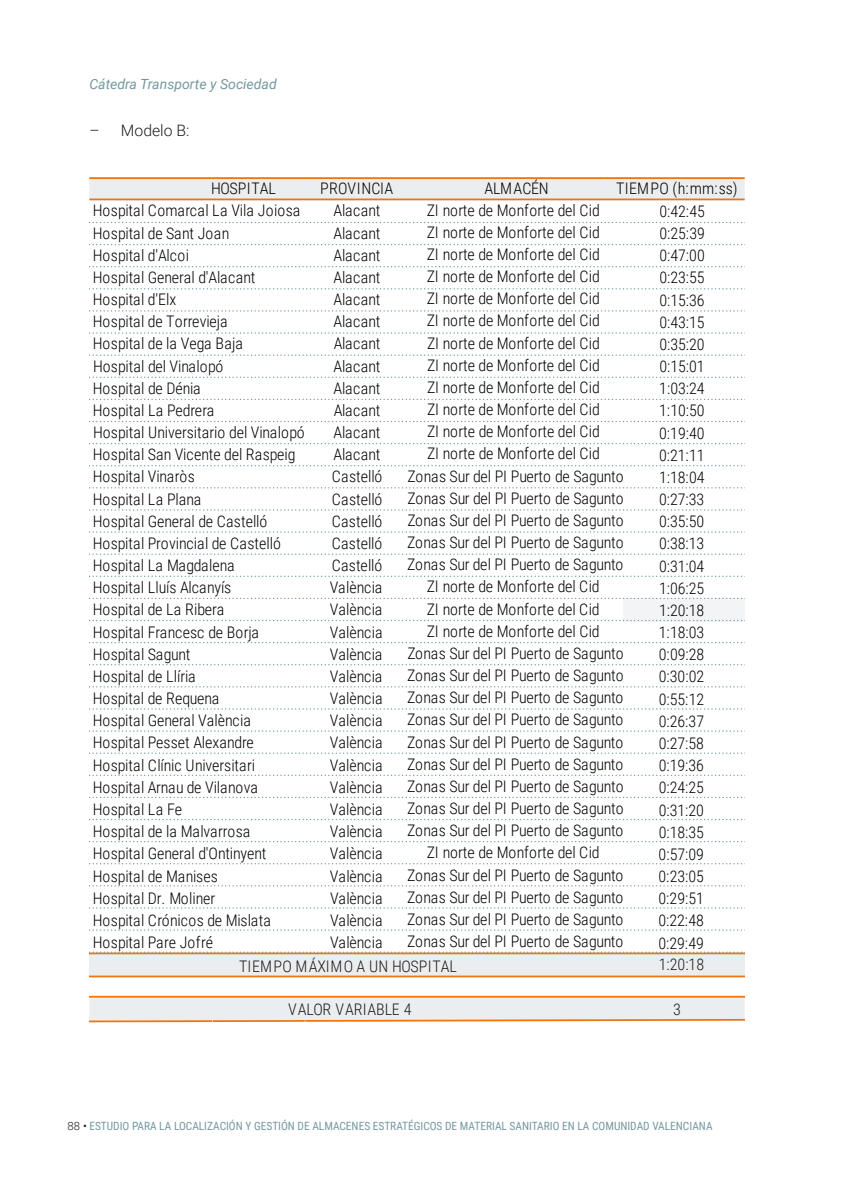
<style>
.page{position:relative;width:844px;height:1191px;background:#fff}
.page>*{position:absolute;margin:0;border:0;box-sizing:border-box;transform-origin:0 0}
.t1{font:300 15.92px/22.2px "Roboto Condensed";letter-spacing:-.015em;color:#010101;text-align:justify}
.t2{font:300 15.92px "Roboto Condensed";color:#000}
.t3{font:300 15.92px "Roboto Condensed";letter-spacing:.005em;color:#1d1d1b}
.t4{font:300 15.92px "Roboto Condensed";letter-spacing:.02em;color:#000}
.t5{font:300 15.75px "Roboto";color:#1d1d1b}
.t6{font:italic 14px "Roboto";color:#7498a0}
.t7{font:11.38px "Roboto Condensed";color:#7498a0}
.s1{font-family:"Roboto";font-weight:300;color:#1d1d1b}
.s2{font-family:"Roboto";color:#1d1d1b}
</style>
<div class="page">
<div style="left:622px;top:599px;width:122px;height:23px;background:#f2f4f6"></div>
<svg style="left:89px;top:177px;width:655px;height:23px;background:#ebdcd0"></svg>
<svg style="left:89px;top:222px;width:653px;height:1px"></svg>
<svg style="left:89px;top:244px;width:653px;height:1px"></svg>
<svg style="left:89px;top:266px;width:653px;height:1px"></svg>
<svg style="left:89px;top:288px;width:653px;height:1px"></svg>
<svg style="left:89px;top:310px;width:653px;height:1px"></svg>
<svg style="left:89px;top:332px;width:653px;height:2px"></svg>
<svg style="left:89px;top:354px;width:653px;height:2px"></svg>
<svg style="left:89px;top:376px;width:653px;height:2px"></svg>
<svg style="left:89px;top:399px;width:653px;height:1px"></svg>
<svg style="left:89px;top:421px;width:653px;height:1px"></svg>
<svg style="left:89px;top:443px;width:653px;height:1px"></svg>
<svg style="left:89px;top:465px;width:653px;height:1px"></svg>
<svg style="left:89px;top:487px;width:653px;height:1px"></svg>
<svg style="left:89px;top:509px;width:653px;height:1px"></svg>
<svg style="left:89px;top:531px;width:653px;height:2px"></svg>
<svg style="left:89px;top:553px;width:653px;height:2px"></svg>
<svg style="left:89px;top:575px;width:653px;height:2px"></svg>
<svg style="left:89px;top:598px;width:655px;height:1px"></svg>
<svg style="left:89px;top:620px;width:653px;height:1px"></svg>
<svg style="left:89px;top:642px;width:653px;height:1px"></svg>
<svg style="left:89px;top:664px;width:653px;height:1px"></svg>
<svg style="left:89px;top:686px;width:653px;height:1px"></svg>
<svg style="left:89px;top:708px;width:653px;height:1px"></svg>
<svg style="left:89px;top:730px;width:653px;height:1px"></svg>
<svg style="left:89px;top:752px;width:653px;height:2px"></svg>
<svg style="left:89px;top:774px;width:653px;height:2px"></svg>
<svg style="left:89px;top:796px;width:653px;height:2px"></svg>
<svg style="left:89px;top:819px;width:653px;height:1px"></svg>
<svg style="left:89px;top:841px;width:653px;height:1px"></svg>
<svg style="left:89px;top:863px;width:653px;height:1px"></svg>
<svg style="left:89px;top:885px;width:653px;height:1px"></svg>
<svg style="left:89px;top:907px;width:653px;height:1px"></svg>
<svg style="left:89px;top:929px;width:653px;height:1px"></svg>
<svg style="left:89px;top:951px;width:655px;height:26px;background:#eadfd5"></svg>
<svg style="left:89px;top:995px;width:655px;height:28px;background:#ece0d5"></svg>
<p class="t6" style="left:89px;top:74px;width:189px">Cátedra Transporte y Sociedad</p>
<p class="t5" style="left:89px;top:119px;width:101px">– Modelo B:</p>
<p class="t2" style="left:211px;top:177px;width:66px">HOSPITAL</p>
<p class="t4" style="left:320px;top:177px;width:75px">PROVINCIA</p>
<p class="t2" style="left:484px;top:177px;width:66px">ALMACÉN</p>
<p class="t2" style="left:616px;top:177px;width:123px">TIEMPO (h:mm:ss)</p>
<p class="t2" style="left:93px;top:199px;width:209px">Hospital Comarcal La Vila Joiosa</p>
<p class="t2" style="left:333px;top:199px;width:48px">Alacant</p>
<p class="t2" style="left:93px;top:222px;width:138px">Hospital de Sant Joan</p>
<p class="t2" style="left:333px;top:222px;width:48px">Alacant</p>
<p class="t2" style="left:93px;top:244px;width:98px">Hospital d'Alcoi</p>
<p class="t2" style="left:333px;top:244px;width:48px">Alacant</p>
<p class="t2" style="left:93px;top:266px;width:164px">Hospital General d'Alacant</p>
<p class="t2" style="left:333px;top:266px;width:48px">Alacant</p>
<p class="t2" style="left:93px;top:288px;width:85px">Hospital d'Elx</p>
<p class="t2" style="left:333px;top:288px;width:48px">Alacant</p>
<p class="t2" style="left:93px;top:310px;width:136px">Hospital de Torrevieja</p>
<p class="t2" style="left:333px;top:310px;width:48px">Alacant</p>
<p class="t2" style="left:93px;top:332px;width:151px">Hospital de la Vega Baja</p>
<p class="t2" style="left:333px;top:332px;width:48px">Alacant</p>
<p class="t2" style="left:93px;top:355px;width:132px">Hospital del Vinalopó</p>
<p class="t2" style="left:333px;top:355px;width:48px">Alacant</p>
<p class="t2" style="left:93px;top:377px;width:109px">Hospital de Dénia</p>
<p class="t2" style="left:333px;top:377px;width:48px">Alacant</p>
<p class="t2" style="left:93px;top:399px;width:123px">Hospital La Pedrera</p>
<p class="t2" style="left:333px;top:399px;width:48px">Alacant</p>
<p class="t2" style="left:93px;top:421px;width:213px">Hospital Universitario del Vinalopó</p>
<p class="t2" style="left:333px;top:421px;width:48px">Alacant</p>
<p class="t2" style="left:93px;top:443px;width:204px">Hospital San Vicente del Raspeig</p>
<p class="t2" style="left:333px;top:443px;width:48px">Alacant</p>
<p class="t2" style="left:93px;top:465px;width:103px">Hospital Vinaròs</p>
<p class="t2" style="left:332px;top:465px;width:52px">Castelló</p>
<p class="t2" style="left:93px;top:488px;width:110px">Hospital La Plana</p>
<p class="t2" style="left:331px;top:488px;width:52px">Castelló</p>
<p class="t2" style="left:93px;top:510px;width:176px">Hospital General de Castelló</p>
<p class="t2" style="left:331px;top:510px;width:52px">Castelló</p>
<p class="t2" style="left:93px;top:532px;width:189px">Hospital Provincial de Castelló</p>
<p class="t2" style="left:331px;top:532px;width:52px">Castelló</p>
<p class="t2" style="left:93px;top:554px;width:143px">Hospital La Magdalena</p>
<p class="t2" style="left:331px;top:554px;width:52px">Castelló</p>
<p class="t2" style="left:93px;top:576px;width:140px">Hospital Lluís Alcanyís</p>
<p class="t2" style="left:330px;top:576px;width:54px">València</p>
<p class="t2" style="left:93px;top:598px;width:133px">Hospital de La Ribera</p>
<p class="t2" style="left:330px;top:598px;width:54px">València</p>
<p class="t2" style="left:93px;top:621px;width:168px">Hospital Francesc de Borja</p>
<p class="t2" style="left:330px;top:621px;width:54px">València</p>
<p class="t2" style="left:93px;top:643px;width:99px">Hospital Sagunt</p>
<p class="t2" style="left:330px;top:643px;width:54px">València</p>
<p class="t2" style="left:93px;top:665px;width:104px">Hospital de Llíria</p>
<p class="t2" style="left:330px;top:665px;width:54px">València</p>
<p class="t2" style="left:93px;top:687px;width:128px">Hospital de Requena</p>
<p class="t2" style="left:330px;top:687px;width:54px">València</p>
<p class="t2" style="left:93px;top:709px;width:160px">Hospital General València</p>
<p class="t2" style="left:330px;top:709px;width:54px">València</p>
<p class="t2" style="left:93px;top:731px;width:162px">Hospital Pesset Alexandre</p>
<p class="t2" style="left:330px;top:731px;width:54px">València</p>
<p class="t2" style="left:93px;top:754px;width:164px">Hospital Clínic Universitari</p>
<p class="t2" style="left:330px;top:754px;width:54px">València</p>
<p class="t2" style="left:93px;top:776px;width:166px">Hospital Arnau de Vilanova</p>
<p class="t2" style="left:330px;top:776px;width:54px">València</p>
<p class="t2" style="left:93px;top:798px;width:91px">Hospital La Fe</p>
<p class="t2" style="left:330px;top:798px;width:54px">València</p>
<p class="t2" style="left:93px;top:820px;width:159px">Hospital de la Malvarrosa</p>
<p class="t2" style="left:330px;top:820px;width:54px">València</p>
<p class="t2" style="left:93px;top:842px;width:175px">Hospital General d'Ontinyent</p>
<p class="t2" style="left:330px;top:842px;width:54px">València</p>
<p class="t2" style="left:93px;top:864px;width:126px">Hospital de Manises</p>
<p class="t2" style="left:330px;top:864px;width:54px">València</p>
<p class="t2" style="left:93px;top:887px;width:124px">Hospital Dr. Moliner</p>
<p class="t2" style="left:330px;top:887px;width:54px">València</p>
<p class="t2" style="left:93px;top:909px;width:179px">Hospital Crónicos de Mislata</p>
<p class="t2" style="left:330px;top:909px;width:54px">València</p>
<p class="t2" style="left:93px;top:931px;width:122px">Hospital Pare Jofré</p>
<p class="t2" style="left:330px;top:931px;width:54px">València</p>
<p class="t3" style="left:658px;top:953px;width:47px">1:20:18</p>
<p class="t3" style="left:673px;top:997px;width:9px">3</p>
<p class="t1" style="left:407px;top:198px;width:218px;text-align:center">ZI norte de Monforte del Cid<br>ZI norte de Monforte del Cid<br>ZI norte de Monforte del Cid<br>ZI norte de Monforte del Cid<br>ZI norte de Monforte del Cid<br>ZI norte de Monforte del Cid<br>ZI norte de Monforte del Cid<br>ZI norte de Monforte del Cid<br>ZI norte de Monforte del Cid<br>ZI norte de Monforte del Cid<br>ZI norte de Monforte del Cid<br>ZI norte de Monforte del Cid<br>Zonas Sur del PI Puerto de Sagunto<br>Zonas Sur del PI Puerto de Sagunto<br>Zonas Sur del PI Puerto de Sagunto<br>Zonas Sur del PI Puerto de Sagunto<br>Zonas Sur del PI Puerto de Sagunto<br>ZI norte de Monforte del Cid<br>ZI norte de Monforte del Cid<br>ZI norte de Monforte del Cid<br>Zonas Sur del PI Puerto de Sagunto<br>Zonas Sur del PI Puerto de Sagunto<br>Zonas Sur del PI Puerto de Sagunto<br>Zonas Sur del PI Puerto de Sagunto<br>Zonas Sur del PI Puerto de Sagunto<br>Zonas Sur del PI Puerto de Sagunto<br>Zonas Sur del PI Puerto de Sagunto<br>Zonas Sur del PI Puerto de Sagunto<br>Zonas Sur del PI Puerto de Sagunto<br>ZI norte de Monforte del Cid<br>Zonas Sur del PI Puerto de Sagunto<br>Zonas Sur del PI Puerto de Sagunto<br>Zonas Sur del PI Puerto de Sagunto<br>Zonas Sur del PI Puerto de Sagunto</p>
<p class="t1" style="left:658px;top:199px;width:48px">0:42:45<br>0:25:39<br>0:47:00<br>0:23:55<br>0:15:36<br>0:43:15<br>0:35:20<br>0:15:01<br>1:03:24<br>1:10:50<br>0:19:40<br>0:21:11<br>1:18:04<br>0:27:33<br>0:35:50<br>0:38:13<br>0:31:04<br>1:06:25<br>1:20:18<br>1:18:03<br>0:09:28<br>0:30:02<br>0:55:12<br>0:26:37<br>0:27:58<br>0:19:36<br>0:24:25<br>0:31:20<br>0:18:35<br>0:57:09<br>0:23:05<br>0:29:51<br>0:22:48<br>0:29:49</p>
<p class="t3" style="left:239px;top:955px;width:219px">TIEMPO MÁXIMO A UN HOSPITAL</p>
<p class="t3" style="left:288px;top:997px;width:125px">VALOR VARIABLE 4</p>
<p class="t7" style="left:68px;top:1118px;width:646px"><span class="s1">88</span> <span class="s2">•</span> ESTUDIO PARA LA LOCALIZACIÓN Y GESTIÓN DE ALMACENES ESTRATÉGICOS DE MATERIAL SANITARIO EN LA COMUNIDAD VALENCIANA</p>
</div>
